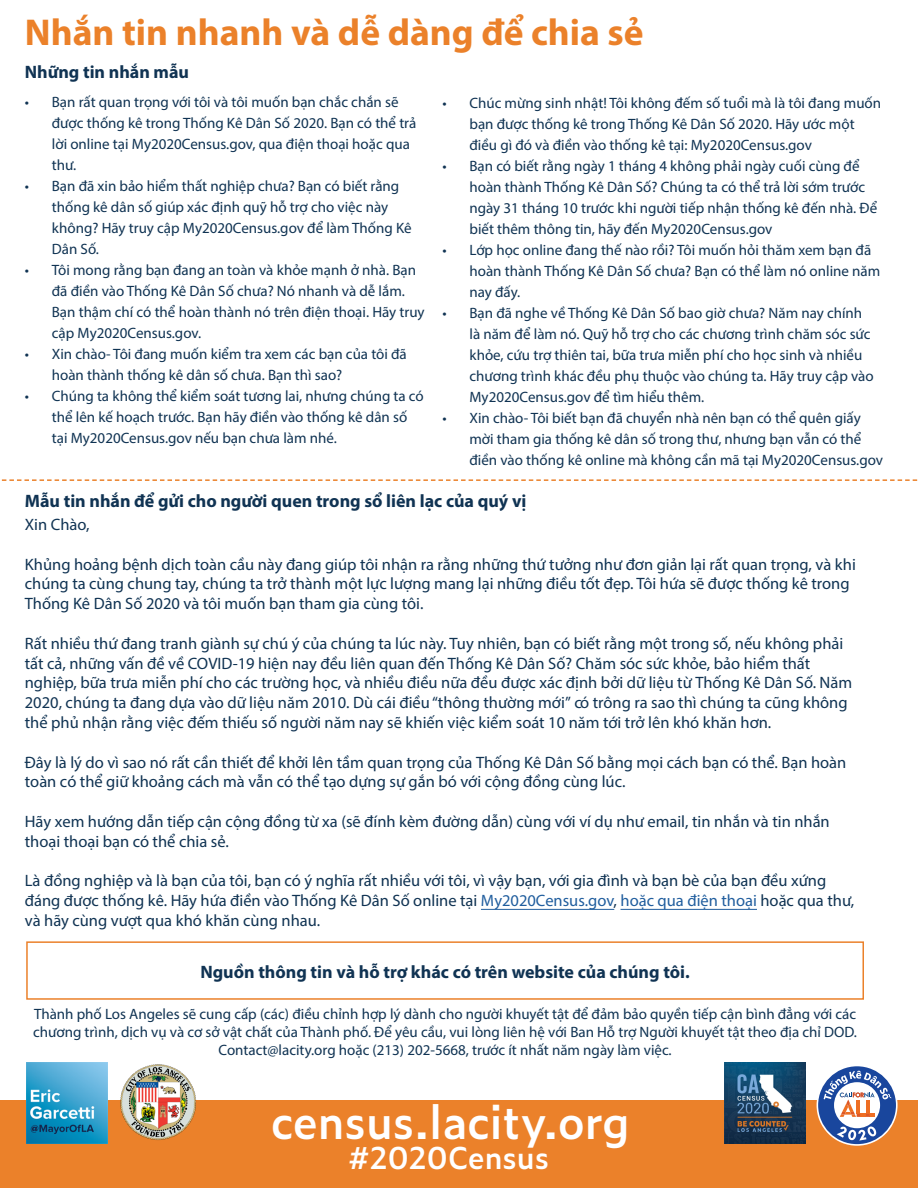
<style>
.page{position:relative;width:918px;height:1188px;background:#fff}
.page>*{position:absolute;margin:0;border:0;box-sizing:border-box;transform-origin:0 0}
.t1{font:600 45px "Zeitung Pro";color:#fff}
.t2{font:700 37.5px "Myriad Pro";color:#eb812a}
.t3{font:600 30px "Zeitung Pro";color:#fff}
.t4{font:700 18px "Myriad Pro";color:#103353}
.t5{font:16.5px/19.8px "Myriad Pro";color:#103353}
.t6{font:15px/21px "Myriad Pro";color:#103353}
.s1{color:#215e9e}
</style>
<div class="page">
<div style="left:0;top:1100px;width:918px;height:88px;background:#eb812a"></div>
<img style="left:26px;top:1062px;width:81px;height:81px">
<img style="left:120px;top:1064px;width:76px;height:76px">
<svg style="left:817px;top:1066px;width:81px;height:80px"></svg>
<img style="left:725px;top:1063px;width:81px;height:80px">
<hr style="left:621px;top:909px;width:136px;height:1px;background:#215e9e">
<hr style="left:481px;top:909px;width:133px;height:1px;background:#215e9e">
<div style="left:26px;top:941px;width:838px;height:59px;border:2px solid #eb812a"></div>
<svg style="left:1px;top:479px;width:917px;height:2px"></svg>
<h2 class="t2" style="left:25px;top:8px;width:620px">Nhắn tin nhanh và dễ dàng để chia sẻ</h2>
<p class="t4" style="left:25px;top:60px;width:166px">Những tin nhắn mẫu</p>
<p class="t6" style="left:52px;top:91px;width:366px;text-indent:-27px">• Bạn rất quan trọng với tôi và tôi muốn bạn chắc chắn sẽ được thống kê trong Thống Kê Dân Số 2020. Bạn có thể trả lời online tại My2020Census.gov, qua điện thoại hoặc qua thư.</p>
<p class="t6" style="left:52px;top:175px;width:361px;text-indent:-27px">• Bạn đã xin bảo hiểm thất nghiệp chưa? Bạn có biết rằng thống kê dân số giúp xác định quỹ hỗ trợ cho việc này không? Hãy truy cập My2020Census.gov để làm Thống Kê Dân Số.</p>
<p class="t6" style="left:52px;top:259px;width:374px;text-indent:-27px">• Tôi mong rằng bạn đang an toàn và khỏe mạnh ở nhà. Bạn đã điền vào Thống Kê Dân Số chưa? Nó nhanh và dễ lắm.<br>Bạn thậm chí có thể hoàn thành nó trên điện thoại. Hãy truy cập My2020Census.gov.</p>
<p class="t6" style="left:52px;top:343px;width:357px;text-indent:-27px">• Xin chào- Tôi đang muốn kiểm tra xem các bạn của tôi đã hoàn thành thống kê dân số chưa. Bạn thì sao?</p>
<p class="t6" style="left:52px;top:385px;width:373px;text-indent:-27px">• Chúng ta không thể kiểm soát tương lai, nhưng chúng ta có thể lên kế hoạch trước. Bạn hãy điền vào thống kê dân số tại My2020Census.gov nếu bạn chưa làm nhé.</p>
<p class="t6" style="left:469px;top:92px;width:413px;text-indent:-27px">• Chúc mừng sinh nhật! Tôi không đếm số tuổi mà là tôi đang muốn bạn được thống kê trong Thống Kê Dân Số 2020. Hãy ước một điều gì đó và điền vào thống kê tại: My2020Census.gov</p>
<p class="t6" style="left:469px;top:155px;width:409px;text-indent:-27px">• Bạn có biết rằng ngày 1 tháng 4 không phải ngày cuối cùng để hoàn thành Thống Kê Dân Số? Chúng ta có thể trả lời sớm trước ngày 31 tháng 10 trước khi người tiếp nhận thống kê đến nhà. Để biết thêm thông tin, hãy đến My2020Census.gov</p>
<p class="t6" style="left:469px;top:239px;width:412px;text-indent:-27px">• Lớp học online đang thế nào rồi? Tôi muốn hỏi thăm xem bạn đã hoàn thành Thống Kê Dân Số chưa? Bạn có thể làm nó online năm nay đấy.</p>
<p class="t6" style="left:469px;top:302px;width:406px;text-indent:-27px">• Bạn đã nghe về Thống Kê Dân Số bao giờ chưa? Năm nay chính là năm để làm nó. Quỹ hỗ trợ cho các chương trình chăm sóc sức khỏe, cứu trợ thiên tai, bữa trưa miễn phí cho học sinh và nhiều chương trình khác đều phụ thuộc vào chúng ta. Hãy truy cập vào My2020Census.gov để tìm hiểu thêm.</p>
<p class="t6" style="left:469px;top:407px;width:415px;text-indent:-27px">• Xin chào- Tôi biết bạn đã chuyển nhà nên bạn có thể quên giấy mời tham gia thống kê dân số trong thư, nhưng bạn vẫn có thể điền vào thống kê online mà không cần mã tại My2020Census.gov</p>
<p class="t4" style="left:25px;top:490px;width:503px">Mẫu tin nhắn để gửi cho người quen trong sổ liên lạc của quý vị</p>
<p class="t5" style="left:25px;top:514px;width:66px">Xin Chào,</p>
<p class="t5" style="left:25px;top:554px;width:833px">Khủng hoảng bệnh dịch toàn cầu này đang giúp tôi nhận ra rằng những thứ tưởng như đơn giản lại rất quan trọng, và khi chúng ta cùng chung tay, chúng ta trở thành một lực lượng mang lại những điều tốt đẹp. Tôi hứa sẽ được thống kê trong<br>Thống Kê Dân Số 2020 và tôi muốn bạn tham gia cùng tôi.</p>
<p class="t5" style="left:25px;top:633px;width:829px">Rất nhiều thứ đang tranh giành sự chú ý của chúng ta lúc này. Tuy nhiên, bạn có biết rằng một trong số, nếu không phải tất cả, những vấn đề về COVID-19 hiện nay đều liên quan đến Thống Kê Dân Số? Chăm sóc sức khỏe, bảo hiểm thất nghiệp, bữa trưa miễn phí cho các trường học, và nhiều điều nữa đều được xác định bởi dữ liệu từ Thống Kê Dân Số. Năm 2020, chúng ta đang dựa vào dữ liệu năm 2010. Dù cái điều “thông thường mới” có trông ra sao thì chúng ta cũng không thể phủ nhận rằng việc đếm thiếu số người năm nay sẽ khiến việc kiểm soát 10 năm tới trở lên khó khăn hơn.</p>
<p class="t5" style="left:25px;top:752px;width:823px">Đây là lý do vì sao nó rất cần thiết để khởi lên tầm quan trọng của Thống Kê Dân Số bằng mọi cách bạn có thể. Bạn hoàn toàn có thể giữ khoảng cách mà vẫn có thể tạo dựng sự gắn bó với cộng đồng cùng lúc.</p>
<p class="t5" style="left:25px;top:811px;width:806px">Hãy xem hướng dẫn tiếp cận cộng đồng từ xa (sẽ đính kèm đường dẫn) cùng với ví dụ như email, tin nhắn và tin nhắn thoại thoại bạn có thể chia sẻ.</p>
<p class="t5" style="left:25px;top:871px;width:831px">Là đồng nghiệp và là bạn của tôi, bạn có ý nghĩa rất nhiều với tôi, vì vậy bạn, với gia đình và bạn bè của bạn đều xứng đáng được thống kê. Hãy hứa điền vào Thống Kê Dân Số online tại <span class="s1">My2020Census.gov</span>, <span class="s1">hoặc qua điện thoại</span> hoặc qua thư, và hãy cùng vượt qua khó khăn cùng nhau.</p>
<p class="t4" style="left:200px;top:961px;width:491px">Nguồn thông tin và hỗ trợ khác có trên website của chúng tôi.</p>
<p class="t6" style="left:33px;top:1005px;width:825px;line-height:18px;text-align:center">Thành phố Los Angeles sẽ cung cấp (các) điều chỉnh hợp lý dà nh cho người khuyết tật để đảm bảo quyền tiếp cậ n bình đẳng với các chương trình, dịch vụ và cơ sở vật chất của Thành phố. Để yêu cầu, vui lòng liên hệ với Ban Hỗ trợ Người khuyết tật theo địa chỉ DOD.<br>Contact@lacity.org hoặc (213) 202-5668, trước ít nhất năm ngày làm việc.</p>
<h1 class="t1" style="left:271px;top:1088px;width:360px">census.lacity.org</h1>
<h3 class="t3" style="left:348px;top:1135px;width:202px">#2020Census</h3>
</div>
